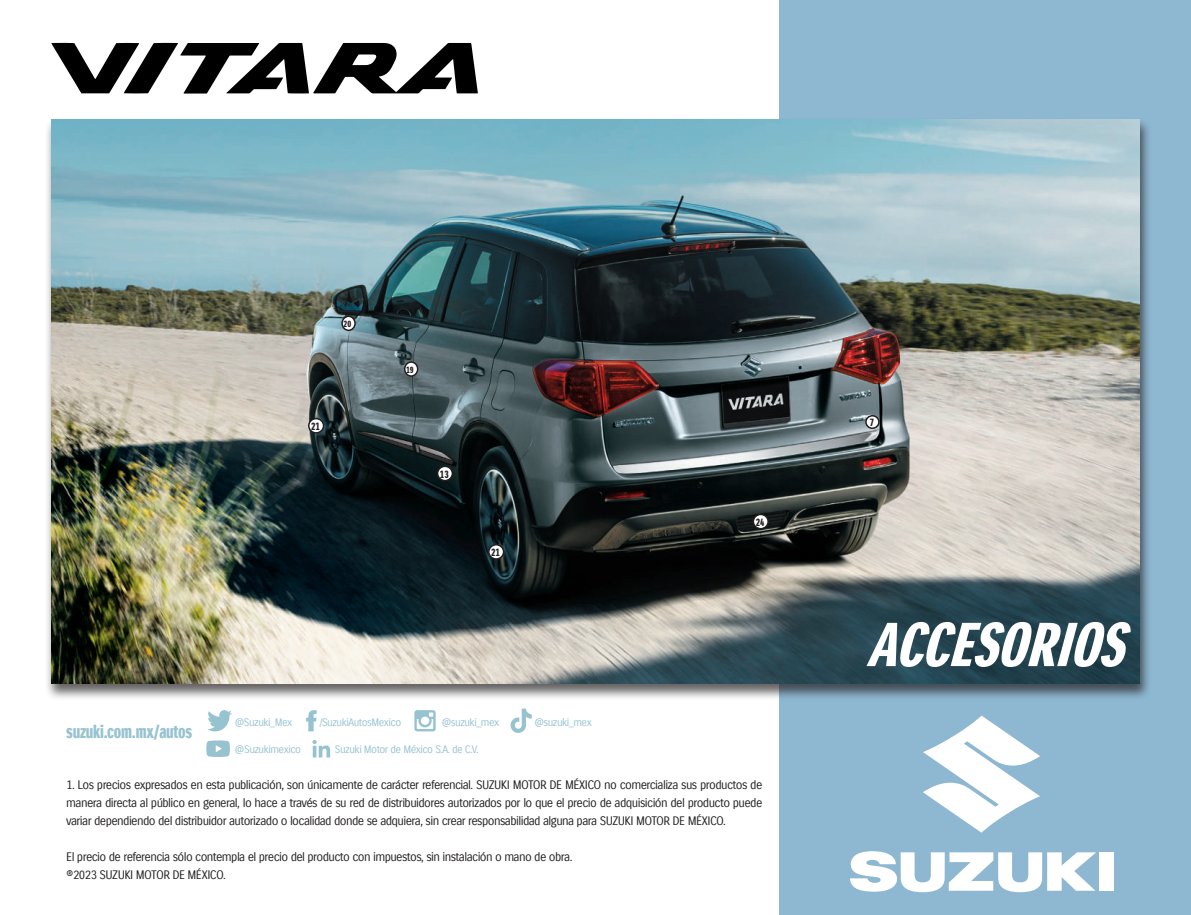
<style>
.page{position:relative;width:1191px;height:915px;background:#fff}
.page>*{position:absolute;margin:0;border:0;box-sizing:border-box;transform-origin:0 0}
.t1{font:italic 60px "Suzuki Headline";color:#fff}
.t2{font:18px "Suzuki PRO Headline";letter-spacing:-.015em;color:#97c3d1}
.t3{font:12px/18px "Suzuki PRO Regular";letter-spacing:-.05em;color:#231f20;text-align:justify}
.t4{font:10.5px "Suzuki PRO Regular";letter-spacing:-.05em;color:#97c3d1}
.t5{font:10.5px "Suzuki Headline";color:#231f20}
.t6{font:9px "Suzuki Headline";color:#231f20}
</style>
<div class="page">
<div style="left:779px;top:0;width:412px;height:914px;background:#8eb8d2"></div>
<div style="left:45px;top:118px;width:1106px;height:582px;background:#231f20;opacity:.7"></div>
<img style="left:51px;top:119px;width:1088px;height:563px">
<div style="left:866px;top:415px;width:13px;height:13px;background:#fff;border-radius:50%"></div>
<div style="left:865px;top:415px;width:14px;height:14px;border:2px solid #231f20;border-radius:50%"></div>
<svg style="left:51px;top:43px;width:427px;height:51px"></svg>
<div style="left:405px;top:362px;width:12px;height:14px;background:#fff;border-radius:50%"></div>
<div style="left:404px;top:361px;width:14px;height:15px;border:2px solid #231f20;border-radius:50%"></div>
<div style="left:342px;top:316px;width:13px;height:14px;background:#fff;border-radius:50%"></div>
<div style="left:341px;top:315px;width:15px;height:16px;border:2px solid #231f20;border-radius:50%"></div>
<div style="left:437px;top:466px;width:15px;height:14px;background:#fff;border-radius:50%"></div>
<div style="left:437px;top:465px;width:16px;height:16px;border:2px solid #231f20;border-radius:50%"></div>
<div style="left:753px;top:514px;width:15px;height:14px;background:#fff;border-radius:50%"></div>
<div style="left:752px;top:513px;width:17px;height:16px;border:2px solid #231f20;border-radius:50%"></div>
<div style="left:309px;top:418px;width:14px;height:14px;background:#fff;border-radius:50%"></div>
<div style="left:308px;top:418px;width:16px;height:15px;border:2px solid #231f20;border-radius:50%"></div>
<div style="left:489px;top:544px;width:14px;height:14px;background:#fff;border-radius:50%"></div>
<div style="left:488px;top:544px;width:16px;height:15px;border:2px solid #231f20;border-radius:50%"></div>
<svg style="left:923px;top:715px;width:117px;height:117px"></svg>
<div style="left:1099px;top:852px;width:14px;height:38px;background:#fff"></div>
<svg style="left:850px;top:851px;width:246px;height:40px"></svg>
<svg style="left:207px;top:710px;width:25px;height:21px"></svg>
<svg style="left:414px;top:710px;width:21px;height:21px"></svg>
<svg style="left:306px;top:710px;width:11px;height:21px"></svg>
<svg style="left:510px;top:708px;width:22px;height:24px"></svg>
<svg style="left:206px;top:740px;width:24px;height:16px"></svg>
<svg style="left:312px;top:740px;width:18px;height:17px"></svg>
<p class="t6" style="left:343px;top:319px;width:9px">20</p>
<p class="t5" style="left:311px;top:420px;width:10px">21</p>
<p class="t6" style="left:406px;top:364px;width:9px">19</p>
<p class="t5" style="left:440px;top:468px;width:10px">13</p>
<p class="t5" style="left:491px;top:546px;width:10px">21</p>
<h2 class="t2" style="left:66px;top:720px;width:127px">suzuki.com.mx/autos</h2>
<p class="t4" style="left:235px;top:715px;width:59px">@Suzuki_Mex</p>
<p class="t4" style="left:320px;top:715px;width:83px">/SuzukiAutosMexico</p>
<p class="t4" style="left:442px;top:715px;width:59px">@suzuki_mex</p>
<p class="t4" style="left:534px;top:715px;width:59px">@suzuki_mex</p>
<p class="t4" style="left:235px;top:742px;width:68px">@Suzukimexico</p>
<p class="t4" style="left:335px;top:742px;width:145px">Suzuki Motor de México S.A. de C.V.</p>
<p class="t5" style="left:755px;top:516px;width:10px">24</p>
<p class="t3" style="left:66px;top:775px;width:697px">1. Los precios expresados en esta publicación, son únicamente de carácter referencial. SUZUKI MOTOR DE MÉXICO no comercializa sus productos de manera directa al público en general, lo hace a través de su red de distribuidores autorizados por lo que el precio de adquisición del producto puede variar dependiendo del distribuidor autorizado o localidad donde se adquiera, sin crear responsabilidad alguna para SUZUKI MOTOR DE MÉXICO.</p>
<p class="t3" style="left:66px;top:847px;width:507px">El precio de referencia sólo contempla el precio del producto con impuestos, sin instalación o mano de obra. ®2023 SUZUKI MOTOR DE MÉXICO.</p>
<p class="t5" style="left:869px;top:416px;width:6px">7</p>
<h1 class="t1" style="left:866px;top:610px;width:277px">ACCESORIOS</h1>
</div>
